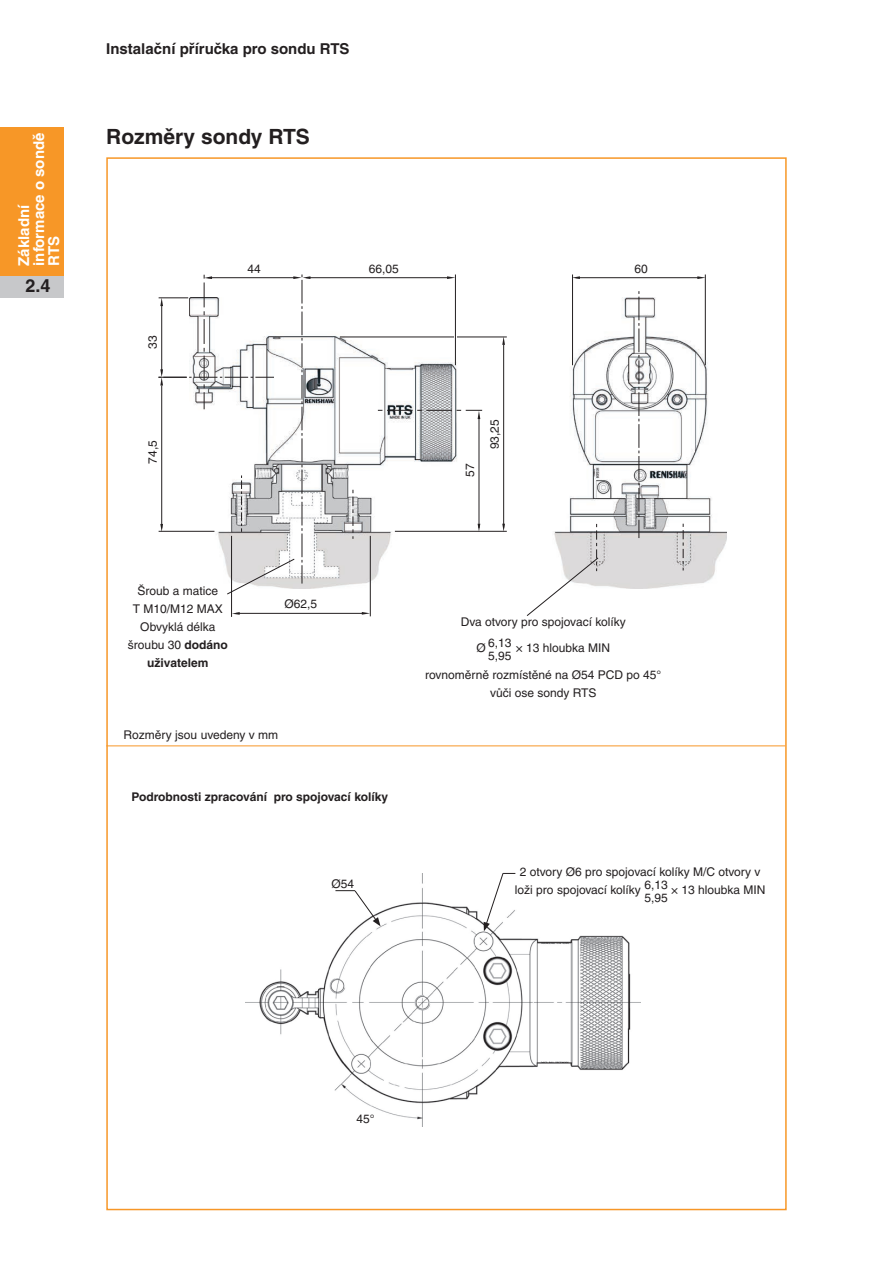
<style>
.page{position:relative;width:893px;height:1263px;background:#fff}
.page>*{position:absolute;margin:0;border:0;box-sizing:border-box;transform-origin:0 0}
.Heading_1{font:700 21px "Helvetica CE";color:#231f20}
.t1{font:700 18px "Helvetica CE";color:#231f20}
.t2{font:700 15px "Helvetica CE";color:#231f20}
.t3{font:700 15px/15px "Helvetica CE";color:#fff}
.Figure_Text_8pt{font:12px/18px "Helvetica CE";color:#231f20;text-align:center}
.Figure_text_8pt_cent{font:12px/18px "Helvetica CE";color:#231f20}
.Figure_Text_8pt-2{font:700 12px "Helvetica CE";color:#231f20}
.s1{font-weight:700}
</style>
<div class="page">
<div style="left:0;top:128px;width:64px;height:148px;background:#f79727"></div>
<div style="left:0;top:276px;width:64px;height:22px;background:#c7c8ca"></div>
<img style="left:245px;top:873px;width:395px;height:254px">
<hr style="left:106px;top:745px;width:679px;height:1px;background:#f79727">
<img style="left:310px;top:297px;width:416px;height:291px">
<hr style="left:503px;top:344px;width:1px;height:184px;background:#231f20">
<svg style="left:502px;top:524px;width:3px;height:7px"></svg>
<svg style="left:502px;top:338px;width:3px;height:7px"></svg>
<hr style="left:395px;top:531px;width:112px;height:1px;background:#231f20">
<hr style="left:340px;top:337px;width:167px;height:1px;background:#231f20">
<hr style="left:479px;top:418px;width:1px;height:110px;background:#231f20">
<svg style="left:478px;top:524px;width:2px;height:8px"></svg>
<svg style="left:378px;top:410px;width:104px;height:9px"></svg>
<svg style="left:454px;top:332px;width:3px;height:9px"></svg>
<hr style="left:455px;top:274px;width:1px;height:91px;background:#231f20">
<hr style="left:306px;top:277px;width:142px;height:1px;background:#231f20">
<svg style="left:447px;top:276px;width:8px;height:3px"></svg>
<svg style="left:353px;top:490px;width:1px;height:49px"></svg>
<hr style="left:231px;top:536px;width:1px;height:81px;background:#231f20">
<hr style="left:370px;top:536px;width:1px;height:80px;background:#231f20">
<hr style="left:236px;top:613px;width:127px;height:1px;background:#231f20">
<svg style="left:232px;top:612px;width:8px;height:3px"></svg>
<svg style="left:362px;top:612px;width:8px;height:3px"></svg>
<svg style="left:638px;top:291px;width:1px;height:247px"></svg>
<hr style="left:572px;top:274px;width:1px;height:91px;background:#231f20">
<hr style="left:705px;top:274px;width:1px;height:91px;background:#231f20">
<hr style="left:576px;top:277px;width:123px;height:1px;background:#231f20">
<svg style="left:573px;top:276px;width:7px;height:3px"></svg>
<svg style="left:697px;top:276px;width:9px;height:3px"></svg>
<svg style="left:683px;top:524px;width:1px;height:46px"></svg>
<svg style="left:158px;top:274px;width:152px;height:321px"></svg>
<svg style="left:526px;top:524px;width:73px;height:92px"></svg>
<svg style="left:335px;top:890px;width:46px;height:36px"></svg>
<svg style="left:484px;top:873px;width:31px;height:58px"></svg>
<p class="t2" style="left:106px;top:40px;width:245px">Instalační příručka pro sondu RTS</p>
<p class="t3" style="left:17px;top:266px;width:135px;rotate:-90deg">Základní informace o sondě<br>RTS</p>
<p class="Heading_1" style="left:106px;top:124px;width:205px">Rozměry sondy RTS</p>
<p class="Figure_text_8pt_cent" style="left:247px;top:260px;width:15px">44</p>
<p class="Figure_text_8pt_cent" style="left:369px;top:260px;width:32px">66,05</p>
<h2 class="t1" style="left:26px;top:276px;width:27px">2.4</h2>
<p class="Figure_text_8pt_cent" style="left:144px;top:349px;width:15px;rotate:-90deg">33</p>
<p class="Figure_text_8pt_cent" style="left:144px;top:463px;width:25px;rotate:-90deg">74,5</p>
<p class="Figure_text_8pt_cent" style="left:461px;top:477px;width:15px;rotate:-90deg">57</p>
<p class="Figure_text_8pt_cent" style="left:486px;top:449px;width:32px;rotate:-90deg">93,25</p>
<p class="Figure_text_8pt_cent" style="left:634px;top:260px;width:15px">60</p>
<p class="Figure_Text_8pt" style="left:128px;top:582px;width:101px">Šroub a matice<br>T M10/M12 MAX<br>Obvyklá délka šroubu 30 <span class="s1">dodáno uživatelem</span></p>
<p class="Figure_text_8pt_cent" style="left:285px;top:595px;width:34px">Ø62,5</p>
<p class="Figure_text_8pt_cent" style="left:124px;top:726px;width:156px">Rozměry jsou uvedeny v mm</p>
<p class="Figure_Text_8pt-2" style="left:131px;top:790px;width:258px">Podrobnosti zpracování pro spojovací kolíky</p>
<p class="Figure_Text_8pt" style="left:332px;top:875px;width:24px">Ø54</p>
<p class="Figure_Text_8pt" style="left:461px;top:613px;width:167px">Dva otvory pro spojovací kolíky</p>
<p class="Figure_Text_8pt" style="left:476px;top:639px;width:11px">Ø</p>
<p class="Figure_Text_8pt" style="left:516px;top:639px;width:96px">× 13 hloubka MIN</p>
<p class="Figure_Text_8pt" style="left:425px;top:666px;width:238px">rovnoměrně rozmístěné na Ø54 PCD po 45° vůči ose sondy RTS</p>
<p class="Figure_Text_8pt" style="left:488px;top:636px;width:25px;line-height:13.5px;text-align:left">6,13<br>5,95</p>
<p class="Figure_text_8pt_cent" style="left:515px;top:863px;width:247px;text-indent:5px">2 otvory Ø6 pro spojovací kolíky M/C otvory v loži pro spojovací kolíky</p>
<p class="Figure_Text_8pt" style="left:644px;top:878px;width:25px;line-height:13.5px;text-align:left">6,13<br>5,95</p>
<p class="Figure_text_8pt_cent" style="left:671px;top:881px;width:96px">× 13 hloubka MIN</p>
<p class="Figure_Text_8pt" style="left:357px;top:1110px;width:20px">45°</p>
</div>
